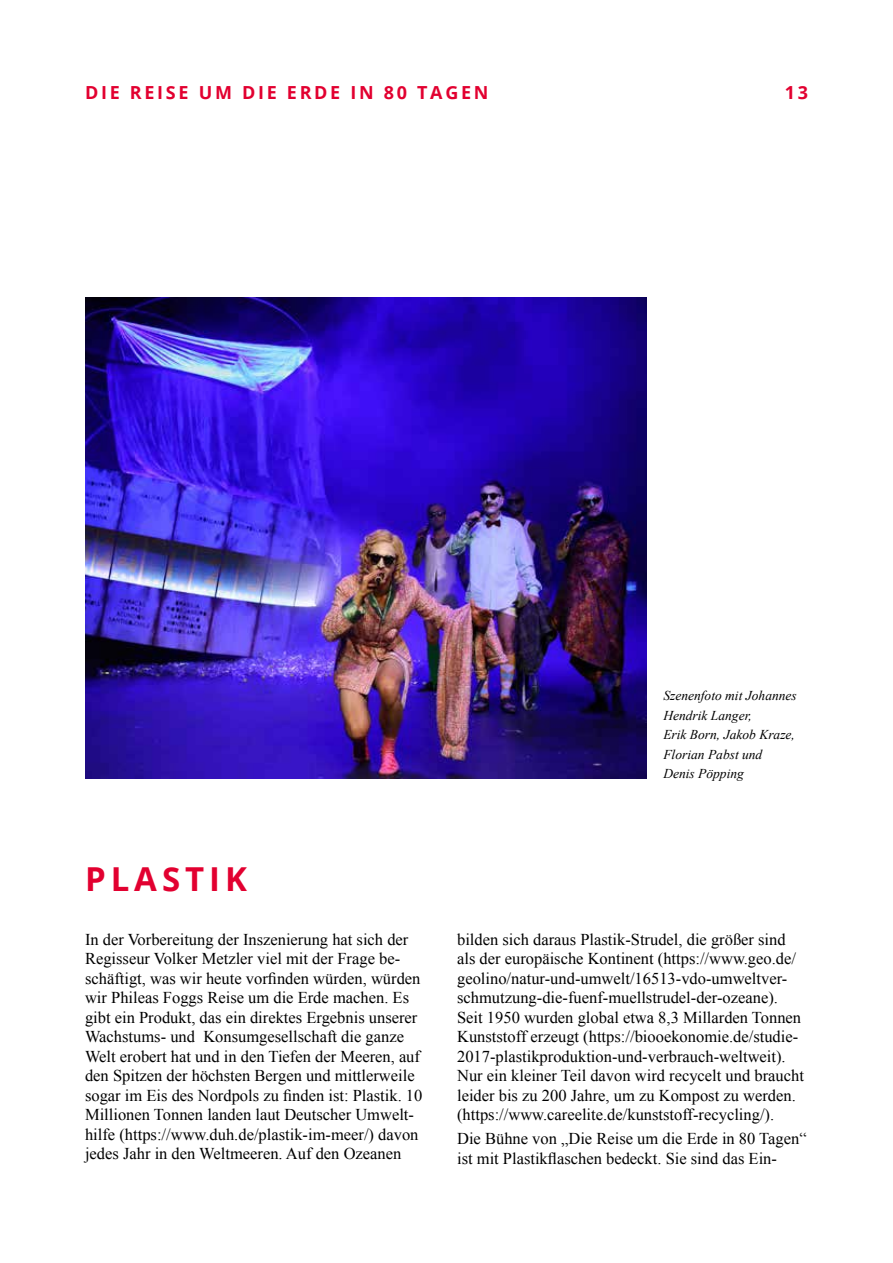
<style>
.page{position:relative;width:893px;height:1263px;background:#fff}
.page>*{position:absolute;margin:0;border:0;box-sizing:border-box;transform-origin:0 0}
.t1{font:700 33px "Open Sans";letter-spacing:.15em;color:#e20030}
.t2{font:700 18px "Open Sans";letter-spacing:.15em;color:#e20030}
.t3{font:16.5px/19.5px "Times New Roman";color:#000}
.t4{font:italic 13.5px/19.5px "Times New Roman";color:#000}
</style>
<div class="page">
<img style="left:85px;top:298px;width:561px;height:480px">
<p class="t2" style="left:85px;top:80px;width:405px">DIE REISE UM DIE ERDE IN 80 TAGEN</p>
<p class="t2" style="left:785px;top:80px;width:25px">13</p>
<h1 class="t1" style="left:85px;top:855px;width:163px">PLASTIK</h1>
<p class="t4" style="left:663px;top:686px;width:135px">Szenenfoto mit Johannes<br>Hendrik Langer,<br>Erik Born, Jakob Kraze,<br>Florian Pabst und<br>Denis Pöpping</p>
<p class="t3" style="left:85px;top:929px;width:339px">In der Vorbereitung der Inszenierung hat sich der Regisseur Volker Metzler viel mit der Frage be&shy;schäftigt, was wir heute vorfinden würden, würden wir Phileas Foggs Reise um die Erde machen. Es gibt ein Produkt, das ein direktes Ergebnis unserer Wachstums- und Konsumgesellschaft die ganze Welt erobert hat und in den Tiefen der Meeren, auf den Spitzen der höchsten Bergen und mittlerweile sogar im Eis des Nordpols zu finden ist: Plastik. 10<br>Millionen Tonnen landen laut Deutscher Umwelt&shy;hilfe (https://www.duh.de/plastik-im-meer/) davon jedes Jahr in den Weltmeeren. Auf den Ozeanen</p>
<p class="t3" style="left:457px;top:929px;width:348px">bilden sich daraus Plastik-Strudel, die größer sind als der europäische Kontinent (https://www.geo.de/ geolino/natur-und-umwelt/16513-vdo-umweltver&shy;schmutzung-die-fuenf-muellstrudel-der-ozeane).<br>Seit 1950 wurden global etwa 8,3 Millarden Tonnen Kunststoff erzeugt (https://biooekonomie.de/studie-2017-plastikproduktion-und-verbrauch-weltweit).<br>Nur ein kleiner Teil davon wird recycelt und braucht leider bis zu 200 Jahre, um zu Kompost zu werden. (https://www.careelite.de/kunststoff-recycling/).</p>
<p class="t3" style="left:457px;top:1129px;width:351px">Die Bühne von „Die Reise um die Erde in 80 Tagen“ ist mit Plastikflaschen bedeckt. Sie sind das Ein-</p>
</div>
